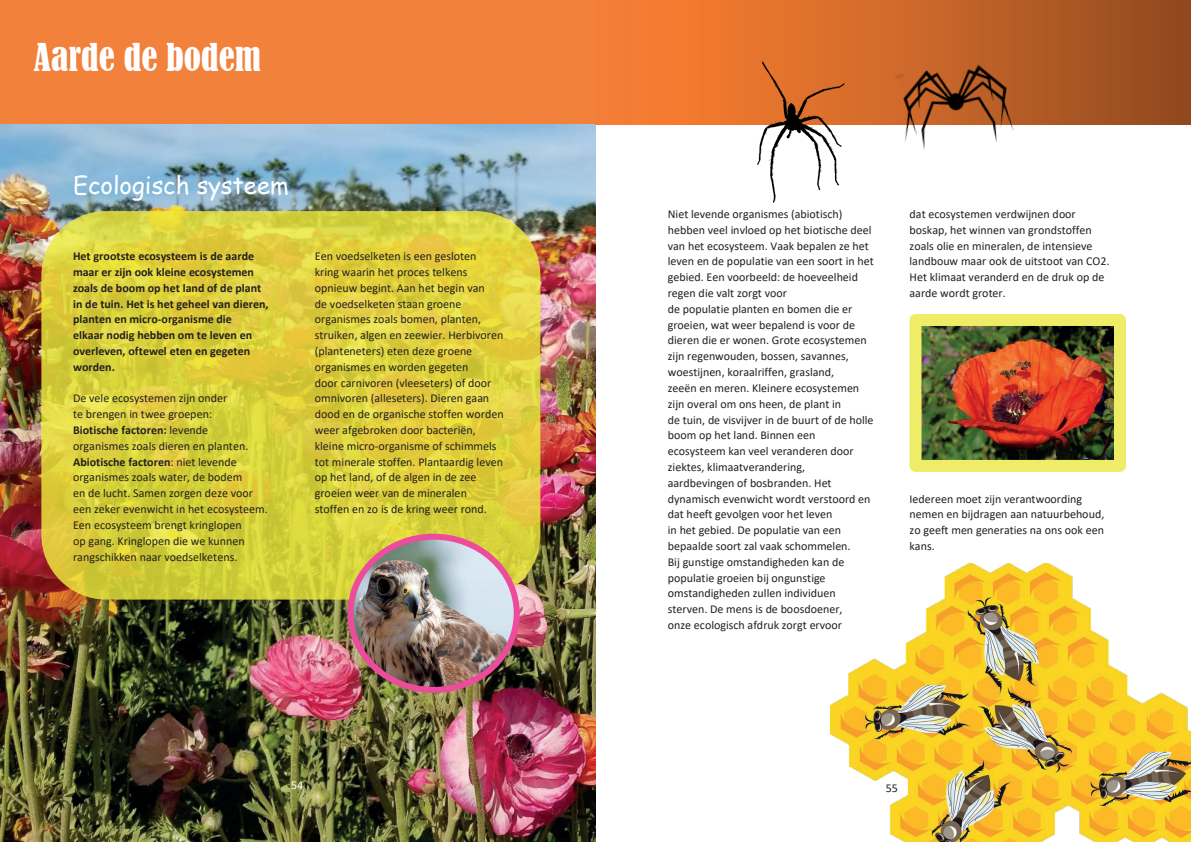
<style>
.page{position:relative;width:1191px;height:842px;background:#fff}
.page>*{position:absolute;margin:0;border:0;box-sizing:border-box;transform-origin:0 0}
.t1{font:condensed 36px "Bernard";color:#fff}
.t2{font:24px "Comic Sans MS";color:#fff}
.t3{font:12px/15.8px "Calibri";color:#231f20}
.t4{font:700 12px/15.8px "Calibri";color:#231f20}
.t5{font:12px "Calibri";color:#fff}
.s1{font-weight:700}
</style>
<div class="page">
<img style="left:0;top:124px;width:595px;height:718px">
<div style="left:0;top:0;width:595px;height:124px;background:#f2813c"></div>
<div style="left:41px;top:211px;width:499px;height:389px;background:#ede93d;border-radius:65px;opacity:.83"></div>
<img style="left:350px;top:537px;width:167px;height:153px">
<div style="left:347px;top:534px;width:173px;height:159px;border:6px solid #ed4b9b;border-radius:50%"></div>
<div style="left:595px;top:0;width:596px;height:124px;background:linear-gradient(to right,#ff8334,#954c20)"></div>
<img style="left:831px;top:563px;width:360px;height:279px">
<img style="left:713px;top:44px;width:178px;height:159px">
<img style="left:893px;top:55px;width:125px;height:95px">
<img style="left:922px;top:327px;width:191px;height:132px">
<div style="left:909px;top:314px;width:217px;height:158px;border:12px solid #efec68"></div>
<h1 class="t1" style="left:34px;top:36px;width:229px">Aarde de bodem</h1>
<h2 class="t2" style="left:73px;top:168px;width:217px">Ecologisch systeem</h2>
<p class="t4" style="left:73px;top:248px;width:197px">Het grootste ecosysteem is de aarde maar er zijn ook kleine ecosystemen zoals de boom op het land of de plant in de tuin. Het is het geheel van dieren, planten en micro-organisme die<br>elkaar nodig hebben om te leven en overleven, oftewel eten en gegeten worden.</p>
<p class="t3" style="left:73px;top:390px;width:196px">De vele ecosystemen zijn onder<br>te brengen in twee groepen:<br><span class="s1">Biotische factoren:</span> levende<br>organismes zoals dieren en planten.<br><span class="s1">Abiotische factoren</span>: niet levende organismes zoals water, de bodem<br>en de lucht. Samen zorgen deze voor een zeker evenwicht in het ecosysteem.<br>Een ecosysteem brengt kringlopen<br>op gang. Kringlopen die we kunnen rangschikken naar voedselketens.</p>
<p class="t3" style="left:315px;top:248px;width:190px">Een voedselketen is een gesloten kring waarin het proces telkens opnieuw begint. Aan het begin van<br>de voedselketen staan groene organismes zoals bomen, planten, struiken, algen en zeewier. Herbivoren (planteneters) eten deze groene organismes en worden gegeten<br>door carnivoren (vleeseters) of door omnivoren (alleseters). Dieren gaan dood en de organische stoffen worden weer afgebroken door bacteriën, kleine micro-organisme of schimmels tot minerale stoffen. Plantaardig leven op het land, of de algen in de zee groeien weer van de mineralen stoffen en zo is de kring weer rond.</p>
<p class="t3" style="left:668px;top:206px;width:207px">Niet levende organismes (abiotisch) hebben veel invloed op het biotische deel van het ecosysteem. Vaak bepalen ze het leven en de populatie van een soort in het gebied. Een voorbeeld: de hoeveelheid regen die valt zorgt voor<br>de populatie planten en bomen die er groeien, wat weer bepalend is voor de dieren die er wonen. Grote ecosystemen zijn regenwouden, bossen, savannes, woestijnen, koraalriffen, grasland,<br>zeeën en meren. Kleinere ecosystemen zijn overal om ons heen, de plant in<br>de tuin, de visvijver in de buurt of de holle boom op het land. Binnen een ecosysteem kan veel veranderen door ziektes, klimaatverandering, aardbevingen of bosbranden. Het dynamisch evenwicht wordt verstoord en dat heeft gevolgen voor het leven<br>in het gebied. De populatie van een bepaalde soort zal vaak schommelen.<br>Bij gunstige omstandigheden kan de populatie groeien bij ongunstige omstandigheden zullen individuen sterven. De mens is de boosdoener,<br>onze ecologisch afdruk zorgt ervoor</p>
<p class="t3" style="left:909px;top:206px;width:202px">dat ecosystemen verdwijnen door boskap, het winnen van grondstoffen zoals olie en mineralen, de intensieve landbouw maar ook de uitstoot van CO2.<br>Het klimaat veranderd en de druk op de aarde wordt groter.</p>
<p class="t3" style="left:909px;top:490px;width:196px">Iedereen moet zijn verantwoording nemen en bijdragen aan natuurbehoud, zo geeft men generaties na ons ook een kans.</p>
<p class="t5" style="left:291px;top:777px;width:14px">54</p>
<p class="t3" style="left:885px;top:779px;width:14px">55</p>
</div>
